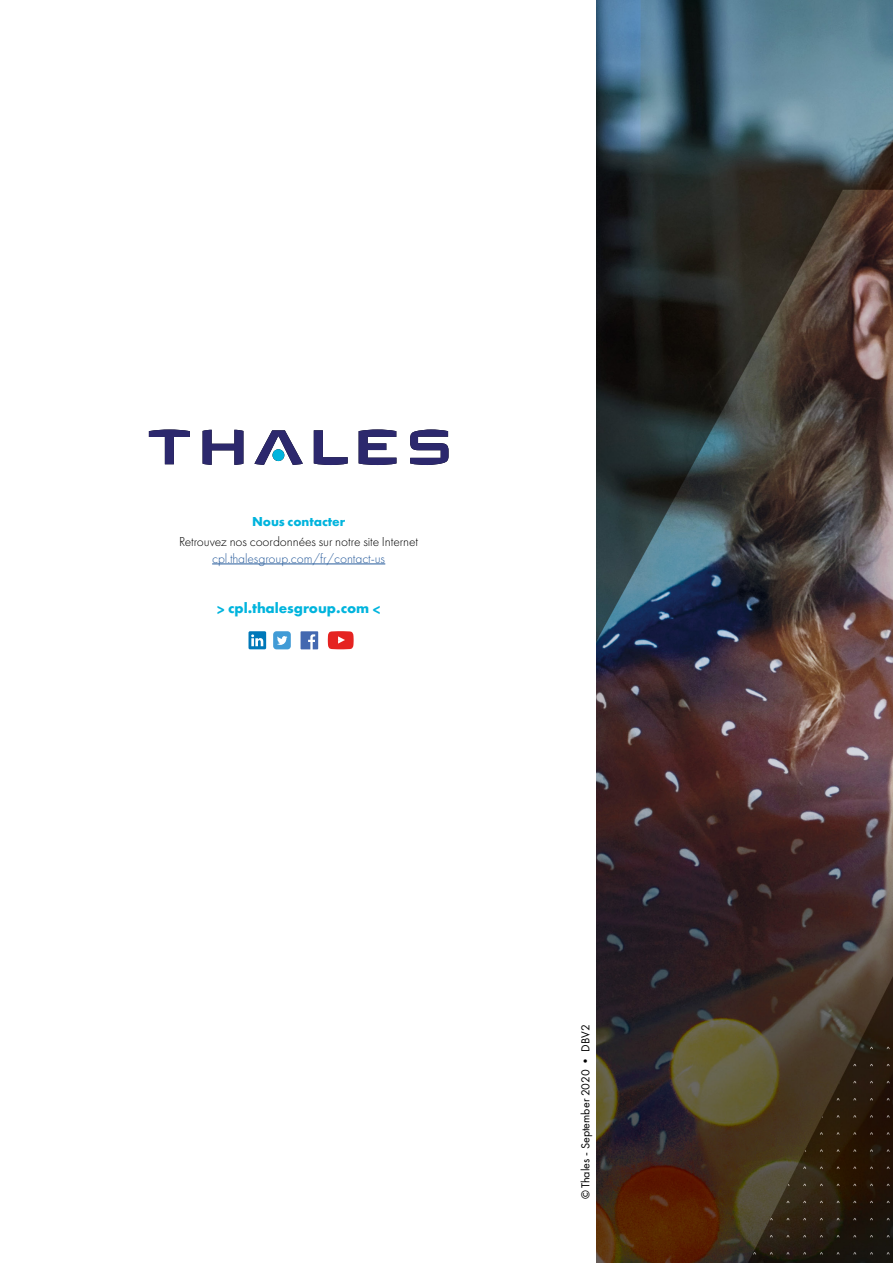
<style>
.page{position:relative;width:893px;height:1263px;background:#fff}
.page>*{position:absolute;margin:0;border:0;box-sizing:border-box;transform-origin:0 0}
.t1{font:700 15px "Futura PT";color:#00b4dd}
.t2{font:300 13.5px "Futura PT";letter-spacing:-.005em;color:#000}
.t3{font:300 13.5px "Futura PT";letter-spacing:-.005em;color:#275b9b}
.t4{font:700 13.5px "Futura PT";letter-spacing:-.005em;color:#00b4dd}
.t5{font:12px "Futura PT";color:#000}
</style>
<div class="page">
<img style="left:597px;top:0;width:296px;height:1263px">
<svg style="left:410px;top:429px;width:39px;height:36px"></svg>
<svg style="left:359px;top:429px;width:37px;height:36px"></svg>
<svg style="left:314px;top:430px;width:34px;height:35px"></svg>
<svg style="left:254px;top:430px;width:49px;height:35px"></svg>
<div style="left:272px;top:449px;width:12px;height:12px;background:#00b4dd;border-radius:50%"></div>
<svg style="left:203px;top:430px;width:40px;height:35px"></svg>
<svg style="left:149px;top:429px;width:41px;height:35px"></svg>
<hr style="left:212px;top:564px;width:173px;height:1px;background:#275b9b">
<svg style="left:273px;top:631px;width:18px;height:18px"></svg>
<svg style="left:301px;top:631px;width:17px;height:18px"></svg>
<svg style="left:248px;top:631px;width:18px;height:18px"></svg>
<svg style="left:328px;top:631px;width:26px;height:18px"></svg>
<p class="t4" style="left:252px;top:513px;width:95px">Nous contacter</p>
<p class="t2" style="left:179px;top:534px;width:241px">Retrouvez nos coordonnées sur notre site Internet</p>
<p class="t3" style="left:212px;top:550px;width:174px">cpl.thalesgroup.com/fr/contact-us</p>
<p class="t1" style="left:217px;top:598px;width:165px">&gt; cpl.thalesgroup.com &lt;</p>
<p class="t5" style="left:578px;top:1199px;width:176px;rotate:-90deg">© Thales - September 2020 • DBV2</p>
</div>
